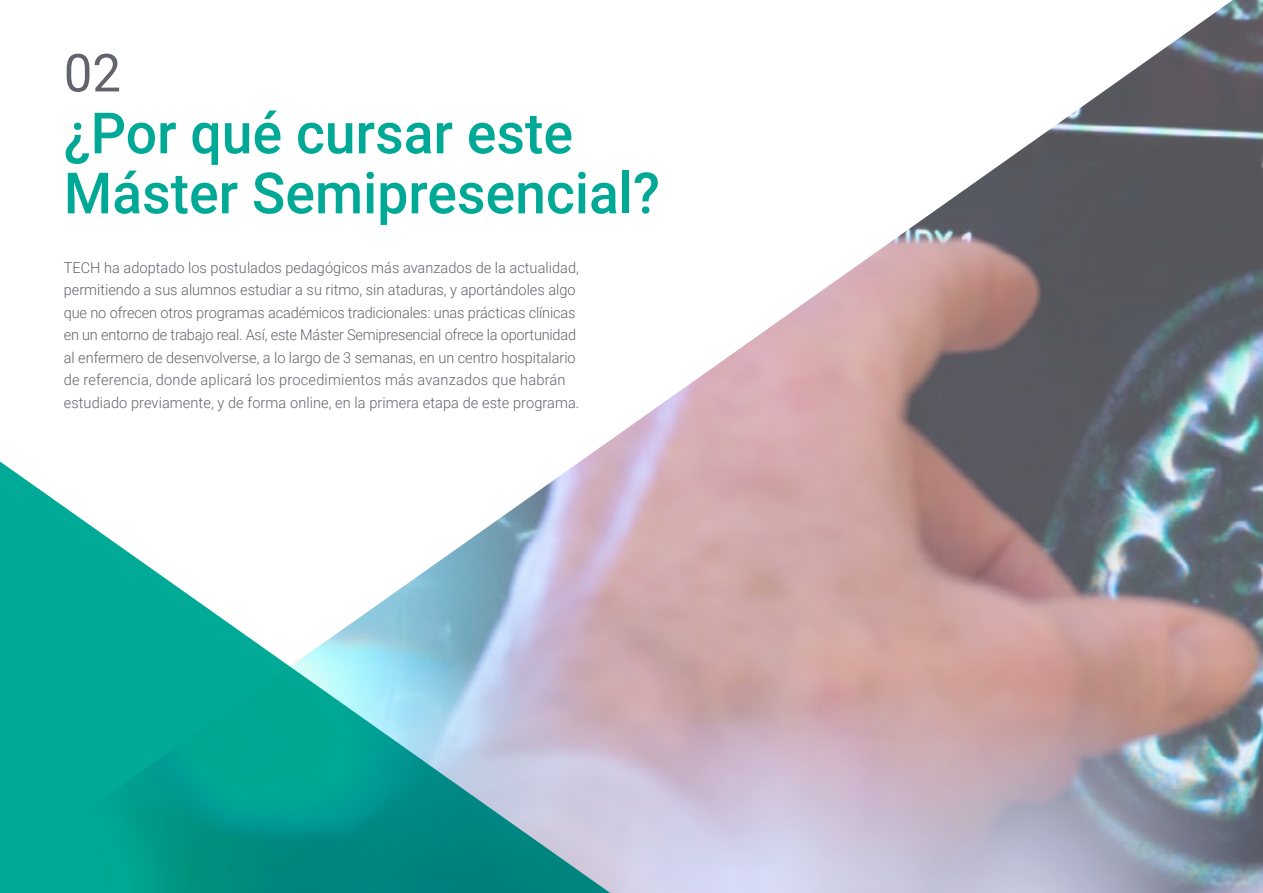
<style>
.page{position:relative;width:1263px;height:893px;background:#fff}
.page>*{position:absolute;margin:0;border:0;box-sizing:border-box;transform-origin:0 0}
.t1{font:500 57px/60px "Roboto";color:#00a996}
.t2{font:52.5px "Roboto";color:#61646a}
.t3{font:300 15px/22.5px "Roboto";color:#61646a}
</style>
<div class="page">
<img style="left:602px;top:0;width:661px;height:893px">
<svg style="left:0;top:446px;width:640px;height:447px"></svg>
<h2 class="t2" style="left:64px;top:36px;width:59px">02</h2>
<h1 class="t1" style="left:64px;top:101px;width:597px">¿Por qué cursar este<br>Máster Semipresencial?</h1>
<p class="t3" style="left:64px;top:255px;width:517px">TECH ha adoptado los postulados pedagógicos más avanzados de la actualidad, permitiendo a sus alumnos estudiar a su ritmo, sin ataduras, y aportándoles algo que no ofrecen otros programas académicos tradicionales: unas prácticas clínicas en un entorno de trabajo real. Así, este Máster Semipresencial ofrece la oportunidad al enfermero de desenvolverse, a lo largo de 3 semanas, en un centro hospitalario de referencia, donde aplicará los procedimientos más avanzados que habrán estudiado previamente, y de forma online, en la primera etapa de este programa.</p>
</div>
